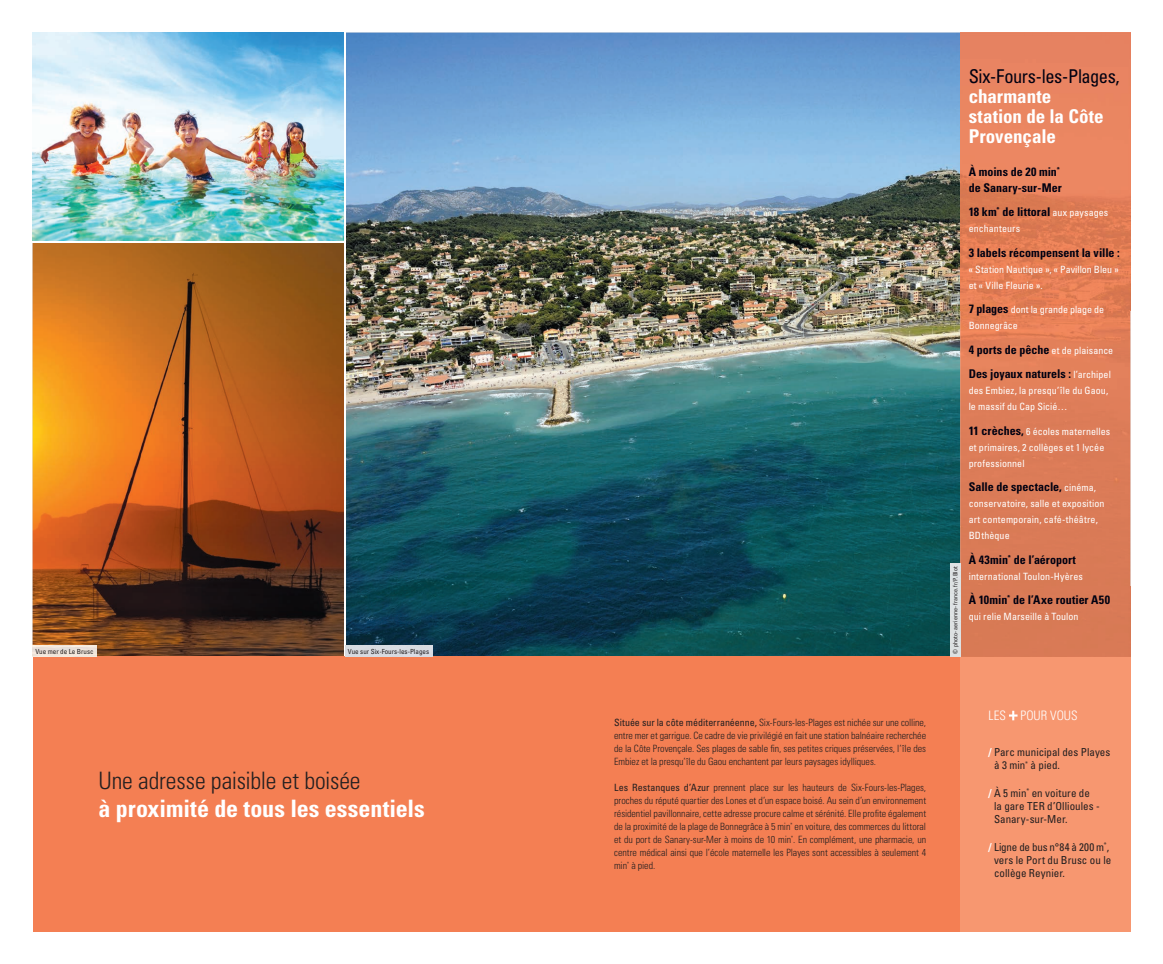
<style>
.page{position:relative;width:1163px;height:964px;background:#fff}
.page>*{position:absolute;margin:0;border:0;box-sizing:border-box;transform-origin:0 0}
.t1{font:700 condensed 24px "Univers LT Std";color:#fff}
.t2{font:300 condensed 24px "Univers LT Std";letter-spacing:-.005em;color:#231f20}
.t3{font:700 condensed 19px/20px "Univers LT Std";color:#fff}
.t4{font:condensed 19px "Univers LT Std";letter-spacing:-.02em;color:#010111}
.t5{font:300 condensed 13px "Univers LT Std";color:#fff}
.t6{font:700 condensed 12px/16px "Univers LT Std";color:#010111}
.t7{font:condensed 11px/13.2px "Univers LT Std";color:#231f20}
.t8{font:300 condensed 10px/13px "Univers LT Std";letter-spacing:-.005em;color:#231f20;text-align:justify}
.t9{font:condensed 10px/16px "Univers LT Std";letter-spacing:.01em;color:#fff}
.t10{font:condensed 7px "Univers LT Std";color:#231f20}
.t11{font:condensed 6px "Univers LT Std";letter-spacing:.03em;color:#231f20}
.s1{font-weight:400}
.s2{font-weight:400;font-size:10px;color:#fff}
.s3{font-weight:700;font-size:12px;color:#010111}
.s4{font-weight:700;color:#fff}
</style>
<div class="page">
<img style="left:33px;top:33px;width:311px;height:208px">
<svg style="left:33px;top:243px;width:311px;height:413px"></svg>
<img style="left:346px;top:33px;width:784px;height:623px">
<div style="left:33px;top:656px;width:1097px;height:275px;background:#f47f53"></div>
<div style="left:960px;top:656px;width:170px;height:275px;background:#f79770"></div>
<svg style="left:1009px;top:711px;width:8px;height:9px"></svg>
<hr style="left:960px;top:656px;width:170px;height:1px;background:#f38960">
<hr style="left:345px;top:656px;width:87px;height:1px;background:#fcfcfc">
<img style="left:345px;top:645px;width:87px;height:11px">
<img style="left:33px;top:645px;width:64px;height:11px">
<img style="left:950px;top:563px;width:10px;height:93px">
<p class="t10" style="left:35px;top:646px;width:60px">Vue mer de Le Brusc</p>
<p class="t10" style="left:348px;top:646px;width:83px">Vue sur Six-Fours-les-Plages</p>
<h1 class="t2" style="left:99px;top:766px;width:263px">Une adresse paisible et boisée</h1>
<h1 class="t1" style="left:99px;top:793px;width:328px">à proximité de tous les essentiels</h1>
<p class="t8" style="left:614px;top:716px;width:313px"><span class="s1">Située sur la côte méditerranéenne,</span> Six-Fours-les-Plages est nichée sur une colline, entre mer et garrigue. Ce cadre de vie privilégié en fait une station balnéaire recherchée de la Côte Provençale. Ses plages de sable fin, ses petites criques préservées, l’île des Embiez et la presqu’île du Gaou enchantent par leurs paysages idylliques.</p>
<p class="t8" style="left:614px;top:781px;width:313px"><span class="s1">Les Restanques d’Azur</span> prennent place sur les hauteurs de Six-Fours-les-Plages, proches du réputé quartier des Lones et d’un espace boisé. Au sein d’un environnement résidentiel pavillonnaire, cette adresse procure calme et sérénité. Elle profite également de la proximité de la plage de Bonnegrâce à 5 min<sup>*</sup> en voiture, des commerces du littoral et du port de Sanary-sur-Mer à moins de 10 min<sup>*</sup>. En complément, une pharmacie, un centre médical ainsi que l’école maternelle les Playes sont accessibles à seulement 4 min<sup>*</sup> à pied.</p>
<p class="t11" style="left:951px;top:653px;width:89px;rotate:-90deg">© photo-aerienne-france.fr/P.Blot</p>
<h2 class="t4" style="left:968px;top:64px;width:152px">Six-Fours-les-Plages,</h2>
<h2 class="t3" style="left:968px;top:86px;width:136px">charmante station de la Côte<br>Provençale</h2>
<p class="t6" style="left:968px;top:163px;width:94px">À moins de 20 min<sup>* </sup>de Sanary-sur-Mer</p>
<p class="t6" style="left:968px;top:204px;width:141px">18 km<sup>*</sup> de littoral <span class="s2">aux paysages</span></p>
<p class="t9" style="left:968px;top:220px;width:53px">enchanteurs</p>
<p class="t6" style="left:968px;top:244px;width:153px">3 labels récompensent la ville :</p>
<p class="t9" style="left:968px;top:261px;width:151px">« Station Nautique », « Pavillon Bleu » et « Ville Fleurie ».</p>
<p class="t9" style="left:968px;top:301px;width:137px"><span class="s3">7 plages</span> dont la grande plage de<br>Bonnegrâce</p>
<p class="t6" style="left:968px;top:337px;width:146px;line-height:24.5px">4 ports de pêche <span class="s2">et de plaisance<br></span>Des joyaux naturels : <span class="s2">l’archipel</span></p>
<p class="t9" style="left:968px;top:382px;width:141px">des Embiez, la presqu’île du Gaou, le massif du Cap Sicié…</p>
<p class="t9" style="left:968px;top:423px;width:143px"><span class="s3">11 crèches,</span> 6 écoles maternelles et primaires, 2 collèges et 1 lycée professionnel</p>
<p class="t6" style="left:968px;top:479px;width:129px">Salle de spectacle, <span class="s2">cinéma,</span></p>
<p class="t9" style="left:968px;top:495px;width:137px">conservatoire, salle et exposition art contemporain, café-théâtre,<br>BDthèque</p>
<p class="t6" style="left:968px;top:551px;width:109px">À 43min<sup>*</sup> de l’aéroport</p>
<p class="t9" style="left:968px;top:568px;width:116px">international Toulon-Hyères</p>
<p class="t6" style="left:968px;top:592px;width:143px">À 10min<sup>*</sup> de l’Axe routier A50</p>
<p class="t9" style="left:968px;top:608px;width:111px">qui relie Marseille à Toulon</p>
<h3 class="t5" style="left:988px;top:708px;width:91px">LES POUR VOUS</h3>
<p class="t7" style="left:993px;top:745px;width:118px;text-indent:-6px"><span class="s4">/</span> Parc municipal des Playes à 3 min<sup>*</sup> à pied.</p>
<p class="t7" style="left:993px;top:786px;width:107px;text-indent:-5px"><span class="s4">/</span> À 5 min<sup>*</sup> en voiture de la gare TER d’Ollioules -<br>Sanary-sur-Mer.</p>
<p class="t7" style="left:993px;top:840px;width:119px;text-indent:-5px"><span class="s4">/</span> Ligne de bus n°84 à 200 m<sup>*</sup>, vers le Port du Brusc ou le collège Reynier.</p>
</div>
